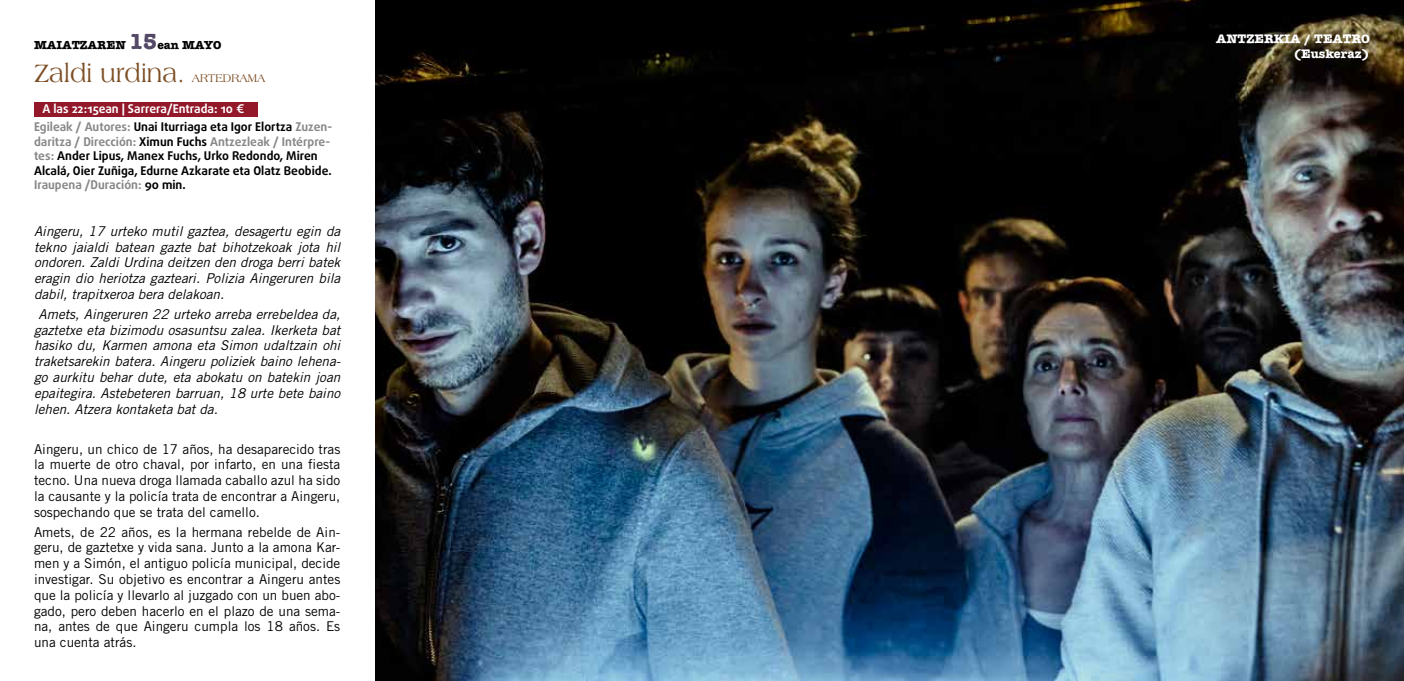
<style>
.page{position:relative;width:1404px;height:681px;background:#fff}
.page>*{position:absolute;margin:0;border:0;box-sizing:border-box;transform-origin:0 0}
.t1{font:27px "Americana";color:#7d4e24;scale:.89 1}
.t2{font:13.5px/15.8px "Trade Gothic";color:#000;text-align:justify}
.t3{font:italic 13.5px/15.8px "Trade Gothic";color:#000;text-align:justify}
.t4{font:700 12.75px/15.3px "American Typewriter";color:#fff;text-align:right}
.t5{font:700 12px/14.4px "Daxline Pro";color:#000}
.t6{font:700 12px/18.6px "Daxline Pro";color:#fff}
.t7{font:700 12px "American Typewriter";color:#000}
.t8{font:12px "Americana";color:#7d4e24;scale:.89 1}
.s1{font-size:22.5px;color:#534966}
.s2{color:#878787}
.s3{color:#000}
</style>
<div class="page">
<img style="left:375px;top:0;width:1028px;height:680px">
<div style="left:34px;top:102px;width:224px;height:14px;background:#92182a"></div>
<p class="t7" style="left:34px;top:35px;width:189px">MAIATZAREN <span class="s1">15</span>ean MAYO</p>
<h1 class="t1" style="left:34px;top:58px;width:171px">Zaldi urdina.</h1>
<p class="t8" style="left:192px;top:71px;width:84px">ARTEDRAMA</p>
<p class="t6" style="left:34px;top:99px;width:299px;text-indent:9px">A las 22:15ean | Sarrera/Entrada: 10 €<br><span class="s2">Egileak / Autores:</span> <span class="s3">Unai Iturriaga eta Igor Elortza</span> <span class="s2">Zuzen-</span></p>
<p class="t5" style="left:34px;top:134px;width:299px"><span class="s2">daritza / Dirección:</span> Ximun Fuchs <span class="s2">Antzezleak / Intérpre&shy;tes:</span> Ander Lipus, Manex Fuchs, Urko Redondo, Miren Alcalá, Oier Zuñiga, Edurne Azkarate eta Olatz Beobide.<br><span class="s2">Iraupena /Duración:</span> 90 min.</p>
<p class="t3" style="left:34px;top:223px;width:308px">Aingeru, 17 urteko mutil gaztea, desagertu egin da tekno jaialdi batean gazte bat bihotzekoak jota hil ondoren. Zaldi Urdina deitzen den droga berri batek eragin dio heriotza gazteari. Polizia Aingeruren bila dabil, trapitxeroa bera delakoan.</p>
<p class="t3" style="left:34px;top:306px;width:308px;text-indent:5px">Amets, Aingeruren 22 urteko arreba errebeldea da, gaztetxe eta bizimodu osasuntsu zalea. Ikerketa bat hasiko du, Karmen amona eta Simon udaltzain ohi traketsarekin batera. Aingeru poliziek baino lehena&shy;go aurkitu behar dute, eta abokatu on batekin joan epaitegira. Astebeteren barruan, 18 urte bete baino lehen. Atzera kontaketa bat da.</p>
<p class="t2" style="left:34px;top:440px;width:308px">Aingeru, un chico de 17 años, ha desaparecido tras la muerte de otro chaval, por infarto, en una fiesta tecno. Una nueva droga llamada caballo azul ha sido la causante y la policía trata de encontrar a Aingeru, sospechando que se trata del camello.</p>
<p class="t2" style="left:34px;top:523px;width:308px">Amets, de 22 años, es la hermana rebelde de Ain&shy;geru, de gaztetxe y vida sana. Junto a la amona Kar&shy;men y a Simón, el antiguo policía municipal, decide investigar. Su objetivo es encontrar a Aingeru antes que la policía y llevarlo al juzgado con un buen abo&shy;gado, pero deben hacerlo en el plazo de una sema&shy;na, antes de que Aingeru cumpla los 18 años. Es una cuenta atrás.</p>
<p class="t4" style="left:1215px;top:30px;width:155px">ANTZERKIA / TEATRO (Euskeraz)</p>
</div>
